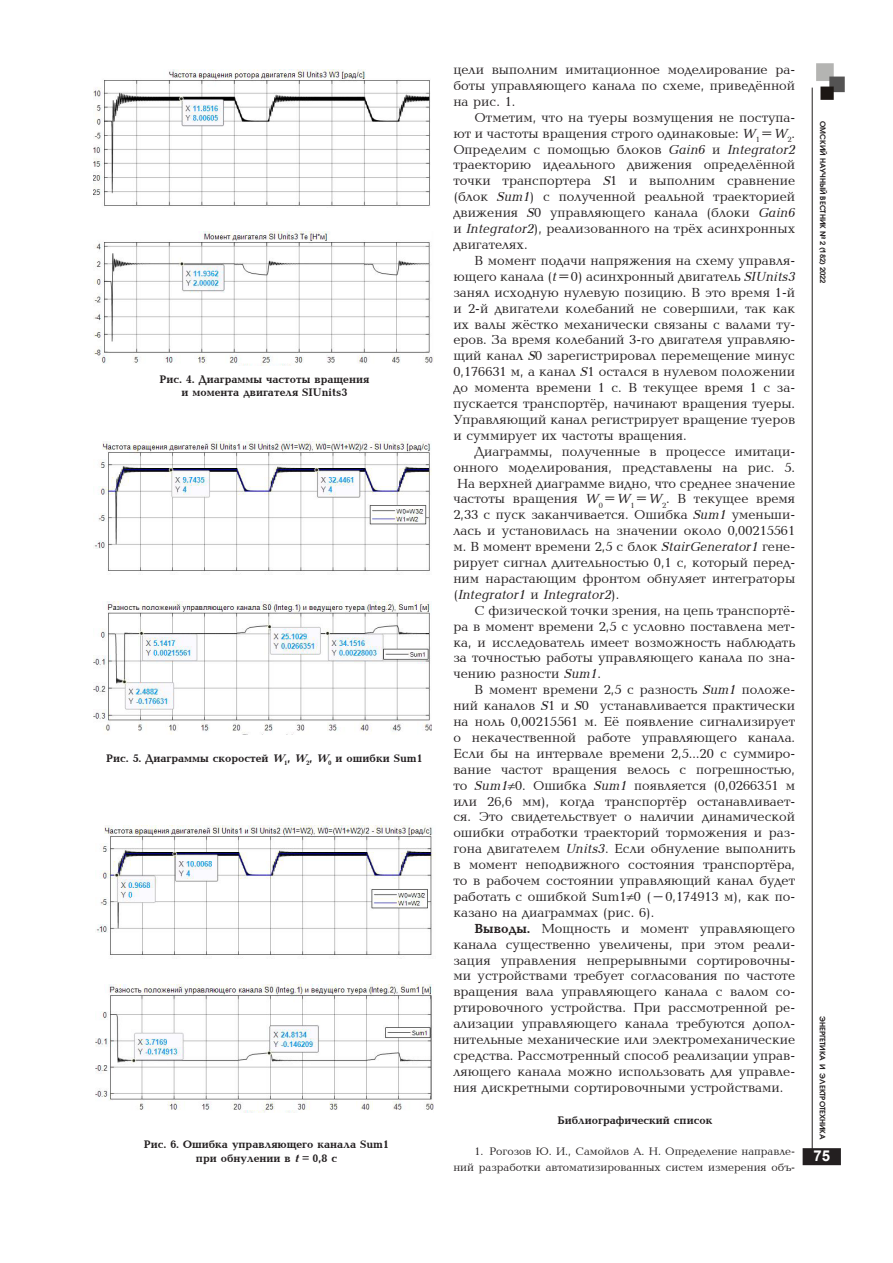
<style>
.page{position:relative;width:893px;height:1263px;background:#fff}
.page>*{position:absolute;margin:0;border:0;box-sizing:border-box;transform-origin:0 0}
.t1{font:700 15px "Arial";color:#fff}
.основной_текст{font:13.5px/15.9px "Baltica CTT";color:#231f20;text-align:justify}
.подрисуночная_подпис{font:700 11.25px "Baltica C";color:#231f20}
.библиогр__список_при{font:11.25px/15.9px "Baltica CTT";color:#231f20;text-align:right}
.заголовок_библиог_сп{font:700 11.25px "Baltica C";color:#231f20}
.t2{font:600 7.5px "Avant Garde Gothic C";color:#231f20}
.s1{font-style:italic}
.s2{font-family:"AXP Baltica C Italic"}
.s3{font-family:"Baltica C";font-weight:700}
</style>
<div class="page">
<div style="left:803px;top:1149px;width:37px;height:15px;background:#231f20"></div>
<div style="left:803px;top:1148px;width:38px;height:17px;border:2px solid #231f20"></div>
<hr style="left:812px;top:88px;width:1px;height:1071px;background:#231f20">
<img style="left:816px;top:63px;width:29px;height:37px">
<img style="left:94px;top:70px;width:336px;height:136px">
<img style="left:94px;top:232px;width:340px;height:134px">
<img style="left:94px;top:441px;width:338px;height:133px">
<img style="left:94px;top:601px;width:338px;height:133px">
<img style="left:96px;top:825px;width:338px;height:130px">
<img style="left:96px;top:984px;width:338px;height:128px">
<p class="подрисуночная_подпис" style="left:160px;top:373px;width:211px">Рис. 4. Диаграммы частоты вращения</p>
<p class="подрисуночная_подпис" style="left:182px;top:387px;width:167px">и момента двигателя SIUnits3</p>
<p class="подрисуночная_подпис" style="left:106px;top:752px;width:318px">Рис. 5. Диаграммы скоростей <span class="s1">W</span><sub>1</sub>, <span class="s1">W</span><sub>2</sub>, <span class="s1">W</span><sub>0</sub> и ошибки Sum1</p>
<p class="подрисуночная_подпис" style="left:144px;top:1139px;width:246px">Рис. 6. Ошибка управляющего канала Sum1</p>
<p class="подрисуночная_подпис" style="left:196px;top:1152px;width:143px">при обнулении в <span class="s1">t</span>= 0,8 с</p>
<p class="основной_текст" style="left:453px;top:62px;width:343px">цели выполним имитационное моделирование ра&shy;боты управляющего канала по схеме, приведённой на рис. 1.</p>
<p class="основной_текст" style="left:453px;top:110px;width:343px;text-indent:21px">Отметим, что на туеры возмущения не поступа&shy;ют и частоты вращения строго одинаковые: <span class="s2">W</span><sub>1</sub>=<span class="s2">W</span><sub>2</sub>.<br>Определим с помощью блоков <span class="s2">Gain6</span> и <span class="s2">Integrator2 </span>траекторию идеального движения определённой точки транспортера <span class="s2">S</span>1 и выполним сравнение (блок <span class="s2">Sum1</span>) с полученной реальной траекторией движения <span class="s2">S</span>0 управляющего канала (блоки <span class="s2">Gain6 </span>и <span class="s2">Integrator2</span>), реализованного на трёх асинхронных двигателях.</p>
<p class="основной_текст" style="left:453px;top:253px;width:343px;text-indent:21px">В момент подачи напряжения на схему управля&shy;ющего канала (<span class="s2">t</span>=0) асинхронный двигатель <span class="s2">SIUnits3 </span>занял исходную нулевую позицию. В это время 1-й и 2-й двигатели колебаний не совершили, так как их валы жёстко механически связаны с валами ту&shy;еров. За время колебаний 3-го двигателя управляю&shy;щий канал <span class="s2">S</span>0 зарегистрировал перемещение минус 0,176631 м, а канал <span class="s2">S</span>1 остался в нулевом положении до момента времени 1 с. В текущее время 1 с за&shy;пускается транспортёр, начинают вращения туеры.<br>Управляющий канал регистрирует вращение туеров и суммирует их частоты вращения.</p>
<p class="основной_текст" style="left:453px;top:444px;width:343px;text-indent:21px">Диаграммы, полученные в процессе имитаци&shy;онного моделирования, представлены на рис. 5.<br>На верхней диаграмме видно, что среднее значение частоты вращения <span class="s2">W</span><sub>0</sub>=<span class="s2">W</span><sub>1</sub>=<span class="s2">W</span><sub>2</sub>. В текущее время 2,33 с пуск заканчивается. Ошибка <span class="s2">Sum1</span> уменьши&shy;лась и установилась на значении около 0,00215561 м. В момент времени 2,5 с блок <span class="s2">StairGenerator1</span> гене&shy;рирует сигнал длительностью 0,1 с, который перед&shy;ним нарастающим фронтом обнуляет интеграторы (<span class="s2">Integrator1</span> и <span class="s2">Integrator2</span>).</p>
<p class="основной_текст" style="left:453px;top:603px;width:343px;text-indent:21px">С физической точки зрения, на цепь транспортё&shy;ра в момент времени 2,5 с условно поставлена мет&shy;ка, и исследователь имеет возможность наблюдать за точностью работы управляющего канала по зна&shy;чению разности <span class="s2">Sum1</span>.</p>
<p class="основной_текст" style="left:453px;top:682px;width:343px;text-indent:21px">В момент времени 2,5 с разность <span class="s2">Sum1</span> положе&shy;ний каналов <span class="s2">S</span>1 и <span class="s2">S</span>0 устанавливается практически на ноль 0,00215561 м. Её появление сигнализирует о некачественной работе управляющего канала.<br>Если бы на интервале времени 2,5…20 с суммиро&shy;вание частот вращения велось с погрешностью, то <span class="s2">Sum1</span>≠0. Ошибка <span class="s2">Sum1</span> появляется (0,0266351 м или 26,6 мм), когда транспортёр останавливает&shy;ся. Это свидетельствует о наличии динамической ошибки отработки траекторий торможения и раз&shy;гона двигателем <span class="s2">Units3</span>. Если обнуление выполнить в момент неподвижного состояния транспортёра, то в рабочем состоянии управляющий канал будет работать с ошибкой Sum1≠0 (–0,174913 м), как по&shy;казано на диаграммах (рис. 6).</p>
<p class="основной_текст" style="left:453px;top:921px;width:343px;text-indent:21px"><span class="s3">Выводы.</span> Мощность и момент управляющего канала существенно увеличены, при этом реали&shy;зация управления непрерывными сортировочны&shy;ми устройствами требует согласования по частоте вращения вала управляющего канала с валом со&shy;ртировочного устройства. При рассмотренной ре&shy;ализации управляющего канала требуются допол&shy;нительные механические или электромеханические средства. Рассмотренный способ реализации управ&shy;ляющего канала можно использовать для управле&shy;ния дискретными сортировочными устройствами.</p>
<p class="заголовок_библиог_сп" style="left:557px;top:1114px;width:156px">Библиографический список</p>
<p class="библиогр__список_при" style="left:453px;top:1144px;width:343px">1. Рогозов Ю. И., Самойлов А. Н. Определение направле&shy;ний разработки автоматизированных систем измерения объ-</p>
<p class="t2" style="left:827px;top:121px;width:164px;rotate:90deg">ОМСКИЙ НАУЧНЫЙ ВЕСТНИК № 2 (182) 2022</p>
<p class="t2" style="left:827px;top:1016px;width:125px;rotate:90deg">ЭНЕРГЕТИКА И ЭЛЕКТРОТЕХНИКА</p>
<p class="t1" style="left:813px;top:1145px;width:18px">75</p>
</div>
